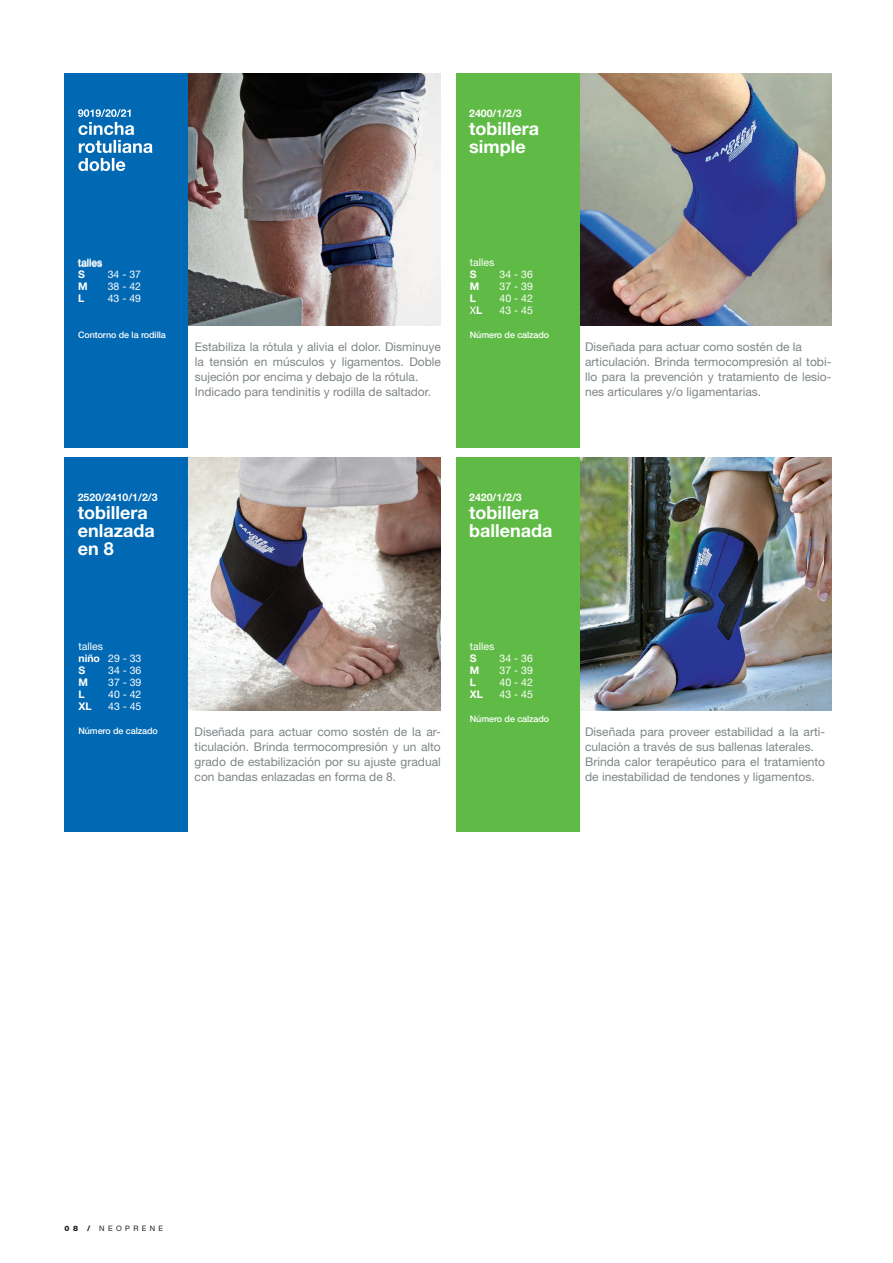
<style>
.page{position:relative;width:893px;height:1263px;background:#fff}
.page>*{position:absolute;margin:0;border:0;box-sizing:border-box;transform-origin:0 0}
.t1{font:700 18px/18px "Helvetica Neue LT Std";color:#fff}
.t2{font:12px/15px "Helvetica Neue LT Std";color:#7f8587}
.t3{font:10.5px/12px "Helvetica Neue LT Std";color:#fff}
.t4{font:700 10.5px "Helvetica Neue LT Std";color:#fff}
.t5{font:500 9px "Helvetica Neue LT Std";letter-spacing:-.01em;color:#fff}
.t6{font:7.5px "Helvetica Neue LT Std";letter-spacing:.45em;color:#231f20}
.s1{font-weight:700}
.s2{font-weight:900}
</style>
<div class="page">
<img style="left:188px;top:73px;width:253px;height:252px">
<img style="left:188px;top:457px;width:253px;height:253px">
<img style="left:579px;top:73px;width:252px;height:252px">
<img style="left:579px;top:457px;width:252px;height:253px">
<div style="left:65px;top:73px;width:123px;height:374px;background:#0168b3"></div>
<div style="left:456px;top:73px;width:123px;height:374px;background:#60bb46"></div>
<div style="left:65px;top:457px;width:123px;height:375px;background:#0168b3"></div>
<div style="left:456px;top:457px;width:123px;height:375px;background:#60bb46"></div>
<svg style="left:78px;top:109px;width:74px;height:62px"></svg>
<p class="t4" style="left:469px;top:107px;width:54px">2400/1/2/3</p>
<h1 class="t1" style="left:469px;top:119px;width:71px">tobillera simple</h1>
<p class="t3" style="left:78px;top:257px;width:26px">talles</p>
<p class="t4" style="left:78px;top:267px;width:8px">S</p>
<p class="t3" style="left:108px;top:268px;width:35px">34 - 37</p>
<p class="t4" style="left:78px;top:279px;width:11px">M</p>
<p class="t3" style="left:108px;top:280px;width:35px">38 - 42</p>
<p class="t4" style="left:78px;top:291px;width:8px">L</p>
<p class="t3" style="left:108px;top:292px;width:35px">43 - 49</p>
<p class="t5" style="left:78px;top:329px;width:89px">Contorno de la rodilla</p>
<p class="t2" style="left:195px;top:339px;width:248px">Estabiliza la rótula y alivia el dolor. Disminuye la tensión en músculos y ligamentos. Doble sujeción por encima y debajo de la rótula.<br>Indicado para tendinitis y rodilla de saltador.</p>
<p class="t3" style="left:470px;top:256px;width:26px">talles</p>
<p class="t4" style="left:470px;top:267px;width:8px">S</p>
<p class="t3" style="left:500px;top:268px;width:35px">34 - 36</p>
<p class="t4" style="left:470px;top:279px;width:11px">M</p>
<p class="t3" style="left:500px;top:280px;width:35px">37 - 39</p>
<p class="t4" style="left:470px;top:291px;width:8px">L</p>
<p class="t3" style="left:500px;top:292px;width:35px">40 - 42</p>
<p class="t3" style="left:470px;top:304px;width:14px">X<span class="s1">L</span></p>
<p class="t3" style="left:500px;top:304px;width:35px">43 - 45</p>
<p class="t5" style="left:470px;top:329px;width:81px">Número de calzado</p>
<p class="t2" style="left:585px;top:339px;width:248px">Diseñada para actuar como sostén de la articulación. Brinda termocompresión al tobi&shy;llo para la prevención y tratamiento de lesio&shy;nes articulares y/o ligamentarias.</p>
<p class="t4" style="left:78px;top:491px;width:81px">2520/2410/1/2/3</p>
<h1 class="t1" style="left:78px;top:503px;width:78px">tobillera enlazada en 8</h1>
<p class="t3" style="left:78px;top:640px;width:65px">talles<br><span class="s1">niño</span> 29 - 33<br><span class="s1">S</span></p>
<p class="t3" style="left:108px;top:664px;width:35px">34 - 36</p>
<p class="t4" style="left:78px;top:675px;width:11px">M</p>
<p class="t3" style="left:108px;top:676px;width:35px">37 - 39</p>
<p class="t4" style="left:78px;top:687px;width:8px">L</p>
<p class="t3" style="left:108px;top:688px;width:35px">40 - 42</p>
<p class="t4" style="left:78px;top:699px;width:15px">XL</p>
<p class="t3" style="left:108px;top:700px;width:35px">43 - 45</p>
<p class="t5" style="left:78px;top:725px;width:81px">Número de calzado</p>
<p class="t4" style="left:469px;top:491px;width:54px">2420/1/2/3</p>
<h1 class="t1" style="left:469px;top:503px;width:85px">tobillera ballenada</h1>
<p class="t2" style="left:195px;top:724px;width:248px;text-align:justify">Diseñada para actuar como sostén de la ar&shy;ticulación. Brinda termocompresión y un alto grado de estabilización por su ajuste gradual con bandas enlazadas en forma de 8.</p>
<p class="t3" style="left:470px;top:640px;width:26px">talles</p>
<p class="t4" style="left:470px;top:651px;width:8px">S</p>
<p class="t3" style="left:500px;top:652px;width:35px">34 - 36</p>
<p class="t4" style="left:470px;top:663px;width:11px">M</p>
<p class="t3" style="left:500px;top:664px;width:35px">37 - 39</p>
<p class="t4" style="left:470px;top:675px;width:8px">L</p>
<p class="t3" style="left:500px;top:676px;width:35px">40 - 42</p>
<p class="t4" style="left:470px;top:687px;width:15px">XL</p>
<p class="t3" style="left:500px;top:688px;width:35px">43 - 45</p>
<p class="t5" style="left:470px;top:713px;width:81px">Número de calzado</p>
<p class="t2" style="left:585px;top:724px;width:242px">Diseñada para proveer estabilidad a la arti&shy;culación a través de sus ballenas laterales.<br>Brinda calor terapéutico para el tratamiento de inestabilidad de tendones y ligamentos.</p>
<p class="t6" style="left:65px;top:1223px;width:100px"><span class="s2">08 /</span> NEOPRENE</p>
</div>
